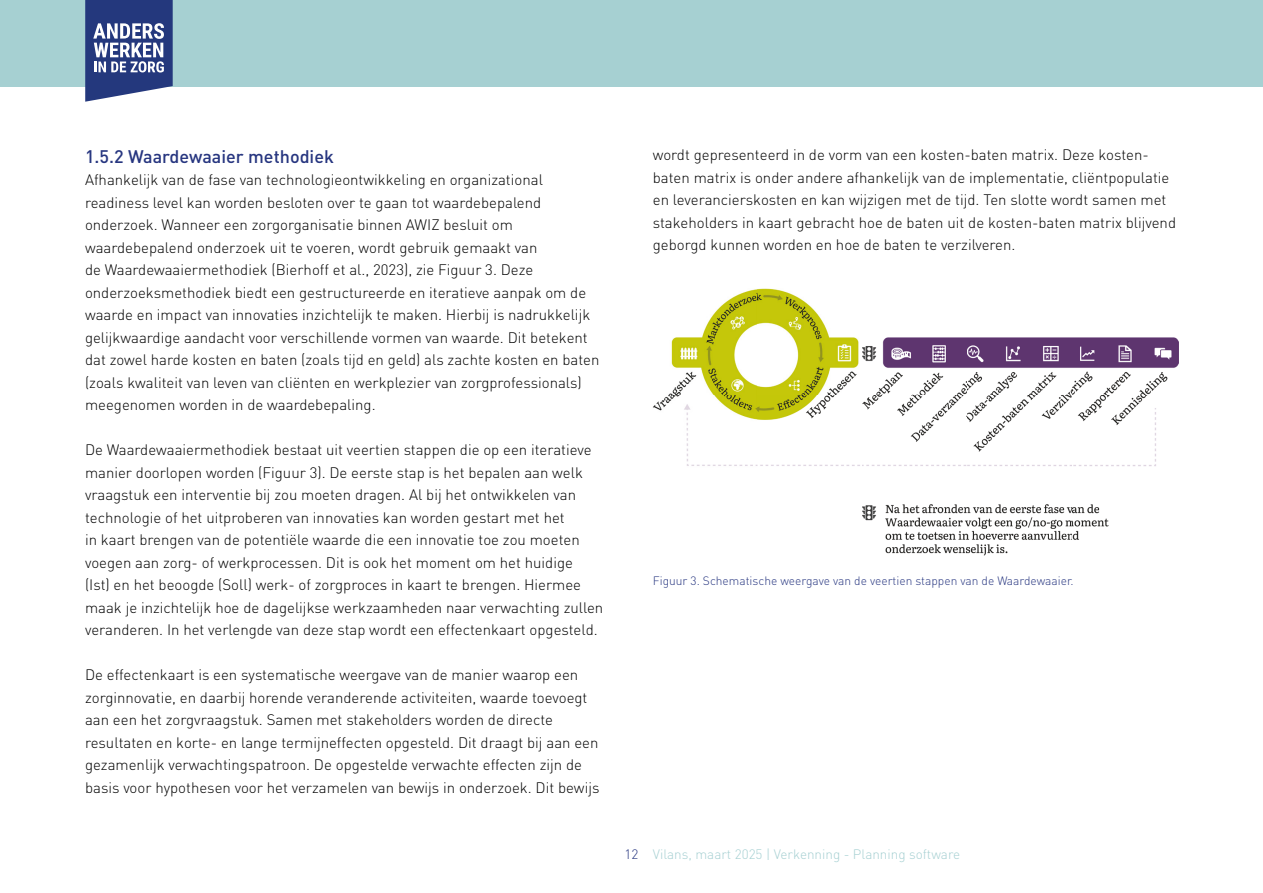
<style>
.page{position:relative;width:1263px;height:893px;background:#fff}
.page>*{position:absolute;margin:0;border:0;box-sizing:border-box;transform-origin:0 0}
.t1{font:500 18px "DIN Pro";color:#273680}
.t2{font:300 15px/22.5px "DIN Pro";color:#000}
.t3{font:300 13.5px "DIN Pro";color:#a6d0d2}
.t4{font:300 12px "DIN Pro";color:#273680}
.s1{color:#273680}
</style>
<div class="page">
<div style="left:0;top:0;width:1263px;height:86px;background:#a6d0d2"></div>
<svg style="left:85px;top:0;width:88px;height:102px;background:#5c6b9e"></svg>
<img style="left:653px;top:289px;width:525px;height:267px">
<p class="t1" style="left:85px;top:144px;width:250px">1.5.2 Waardewaaier methodiek</p>
<p class="t2" style="left:85px;top:168px;width:516px">Afhankelijk van de fase van technologieontwikkeling en organizational readiness level kan worden besloten over te gaan tot waardebepalend onderzoek. Wanneer een zorgorganisatie binnen AWIZ besluit om waardebepalend onderzoek uit te voeren, wordt gebruik gemaakt van<br>de Waardewaaiermethodiek (Bierhoff et al., 2023), zie Figuur 3. Deze onderzoeksmethodiek biedt een gestructureerde en iteratieve aanpak om de waarde en impact van innovaties inzichtelijk te maken. Hierbij is nadrukkelijk gelijkwaardige aandacht voor verschillende vormen van waarde. Dit betekent dat zowel harde kosten en baten (zoals tijd en geld) als zachte kosten en baten (zoals kwaliteit van leven van cliënten en werkplezier van zorgprofessionals) meegenomen worden in de waardebepaling.</p>
<p class="t2" style="left:85px;top:438px;width:520px">De Waardewaaiermethodiek bestaat uit veertien stappen die op een iteratieve manier doorlopen worden (Figuur 3). De eerste stap is het bepalen aan welk vraagstuk een interventie bij zou moeten dragen. Al bij het ontwikkelen van technologie of het uitproberen van innovaties kan worden gestart met het<br>in kaart brengen van de potentiële waarde die een innovatie toe zou moeten voegen aan zorg- of werkprocessen. Dit is ook het moment om het huidige<br>(Ist) en het beoogde (Soll) werk- of zorgproces in kaart te brengen. Hiermee maak je inzichtelijk hoe de dagelijkse werkzaamheden naar verwachting zullen veranderen. In het verlengde van deze stap wordt een effectenkaart opgesteld.</p>
<p class="t2" style="left:85px;top:663px;width:516px">De effectenkaart is een systematische weergave van de manier waarop een zorginnovatie, en daarbij horende veranderende activiteiten, waarde toevoegt aan een het zorgvraagstuk. Samen met stakeholders worden de directe resultaten en korte- en lange termijneffecten opgesteld. Dit draagt bij aan een gezamenlijk verwachtingspatroon. De opgestelde verwachte effecten zijn de basis voor hypothesen voor het verzamelen van bewijs in onderzoek. Dit bewijs</p>
<p class="t2" style="left:653px;top:143px;width:525px">wordt gepresenteerd in de vorm van een kosten-baten matrix. Deze kosten&shy;baten matrix is onder andere afhankelijk van de implementatie, cliëntpopulatie en leverancierskosten en kan wijzigen met de tijd. Ten slotte wordt samen met stakeholders in kaart gebracht hoe de baten uit de kosten-baten matrix blijvend geborgd kunnen worden en hoe de baten te verzilveren.</p>
<p class="t4" style="left:653px;top:572px;width:422px">Figuur 3. Schematische weergave van de veertien stappen van de Waardewaaier.</p>
<p class="t3" style="left:624px;top:845px;width:337px"><span class="s1">12</span> Vilans, maart 2025 | Verkenning - Planning software</p>
</div>
